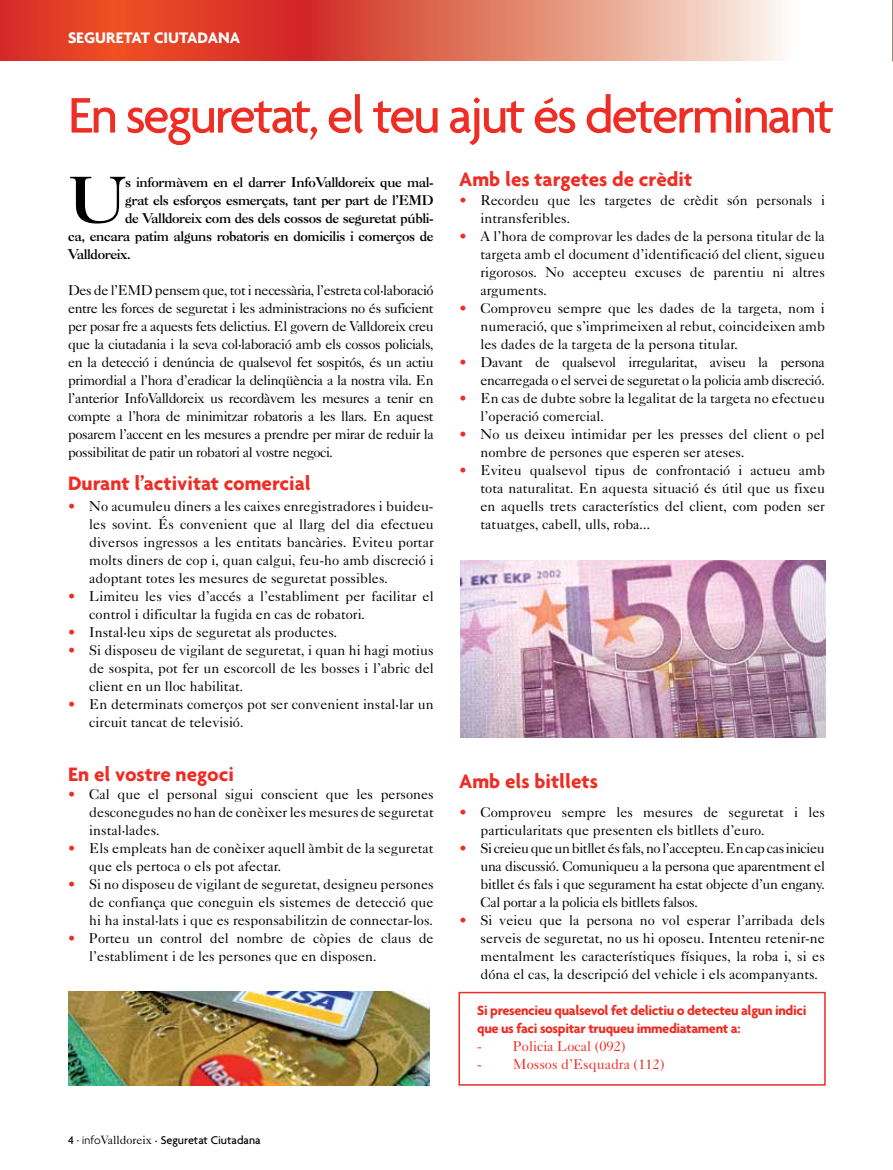
<style>
.page{position:relative;width:893px;height:1170px;background:#fff}
.page>*{position:absolute;margin:0;border:0;box-sizing:border-box;transform-origin:0 0}
.t1{font:700 63px "Caslon BT";color:#000}
.t2{font:500 54px "Agenda";letter-spacing:-.045em;color:#ee2d24}
.t3{font:700 21px "Agenda";color:#ee2d24}
.t4{font:700 16.5px "Agenda";color:#fff}
.t5{font:14.25px/18px "Caslon Five Forty";color:#000;text-align:justify}
.t6{font:14.25px/18px "Caslon Five Forty";letter-spacing:-.025em;color:#000;text-align:right}
.t7{font:700 14.25px/18px "Agenda";letter-spacing:-.025em;color:#ee2d24}
.t8{font:14.25px "Caslon Five Forty";color:#ee2d24}
.t9{font:700 13.5px "Caslon BT";letter-spacing:-.025em;color:#000}
.t10{font:500 12.15px "Agenda";color:#000}
.s1{color:#ee2d24}
.s2{font-size:12px}
.s3{font-weight:300;font-size:12px}
.s4{font-family:"Caslon Five Forty";font-weight:400;font-size:12px}
</style>
<div class="page">
<svg style="left:0;top:0;width:783px;height:61px;background:#e36f5c"></svg>
<svg style="left:892px;top:0;width:1px;height:61px"></svg>
<img style="left:68px;top:991px;width:361px;height:94px">
<img style="left:460px;top:560px;width:366px;height:177px">
<div style="left:458px;top:991px;width:368px;height:94px;border:2px solid #ee2d24"></div>
<p class="t4" style="left:68px;top:27px;width:174px">SEGURETAT CIUTADANA</p>
<h2 class="t2" style="left:68px;top:82px;width:767px">En seguretat, el teu ajut és determinant</h2>
<h1 class="t1" style="left:68px;top:162px;width:60px">U</h1>
<p class="t9" style="left:125px;top:173px;width:310px">s informàvem en el darrer InfoValldoreix que mal-</p>
<p class="t9" style="left:125px;top:191px;width:310px">grat els esforços esmerçats, tant per part de l’EMD</p>
<p class="t9" style="left:125px;top:209px;width:310px">de Valldoreix com des dels cossos de seguretat públi-</p>
<p class="t9" style="left:68px;top:227px;width:367px">ca, encara patim alguns robatoris en domicilis i comerços de</p>
<p class="t9" style="left:68px;top:245px;width:64px">Valldoreix.</p>
<p class="t5" style="left:68px;top:281px;width:367px">Des de l’EMD pensem que, tot i necessària, l’estreta col·laboració entre les forces de seguretat i les administracions no és suficient per posar fre a aquests fets delictius. El govern de Valldoreix creu que la ciutadania i la seva col·laboració amb els cossos policials, en la detecció i denúncia de qualsevol fet sospitós, és un actiu primordial a l’hora d’eradicar la delinqüència a la nostra vila. En l’anterior InfoValldoreix us recordàvem les mesures a tenir en compte a l’hora de minimitzar robatoris a les llars. En aquest posarem l’accent en les mesures a prendre per mirar de reduir la possibilitat de patir un robatori al vostre negoci.</p>
<h3 class="t3" style="left:68px;top:470px;width:244px">Durant l’activitat comercial</h3>
<p class="t5" style="left:89px;top:497px;width:346px;text-indent:-21px"><span class="s1">•</span> No acumuleu diners a les caixes enregistradores i buideu&shy;les sovint. És convenient que al llarg del dia efectueu diversos ingressos a les entitats bancàries. Eviteu portar molts diners de cop i, quan calgui, feu-ho amb discreció i adoptant totes les mesures de seguretat possibles.</p>
<p class="t5" style="left:89px;top:587px;width:346px;text-indent:-21px"><span class="s1">•</span> Limiteu les vies d’accés a l’establiment per facilitar el control i dificultar la fugida en cas de robatori.</p>
<p class="t5" style="left:68px;top:623px;width:271px"><span class="s1">•</span> Instal·leu xips de seguretat als productes.</p>
<p class="t5" style="left:89px;top:641px;width:346px;text-indent:-21px"><span class="s1">•</span> Si disposeu de vigilant de seguretat, i quan hi hagi motius de sospita, pot fer un escorcoll de les bosses i l’abric del client en un lloc habilitat.</p>
<p class="t5" style="left:89px;top:695px;width:346px;text-indent:-21px"><span class="s1">•</span> En determinats comerços pot ser convenient instal·lar un circuit tancat de televisió.</p>
<h3 class="t3" style="left:68px;top:761px;width:167px">En el vostre negoci</h3>
<p class="t5" style="left:89px;top:785px;width:346px;text-indent:-21px"><span class="s1">•</span> Cal que el personal sigui conscient que les persones desconegudes no han de conèixer les mesures de seguretat instal·lades.</p>
<p class="t5" style="left:89px;top:839px;width:346px;text-indent:-21px"><span class="s1">•</span> Els empleats han de conèixer aquell àmbit de la seguretat que els pertoca o els pot afectar.</p>
<p class="t5" style="left:89px;top:875px;width:346px;text-indent:-21px"><span class="s1">•</span> Si no disposeu de vigilant de seguretat, designeu persones de confiança que coneguin els sistemes de detecció que hi ha instal·lats i que es responsabilitzin de connectar-los.</p>
<p class="t5" style="left:89px;top:929px;width:346px;text-indent:-21px"><span class="s1">•</span> Porteu un control del nombre de còpies de claus de l’establiment i de les persones que en disposen.</p>
<p class="t10" style="left:68px;top:1132px;width:194px"><span class="s2">4 ·</span> <span class="s3">info</span><span class="s4">Valldoreix ·</span> Seguretat Ciutadana</p>
<h3 class="t3" style="left:459px;top:166px;width:234px">Amb les targetes de crèdit</h3>
<p class="t5" style="left:480px;top:191px;width:346px;text-indent:-21px"><span class="s1">•</span> Recordeu que les targetes de crèdit són personals i intransferibles.</p>
<p class="t5" style="left:480px;top:227px;width:346px;text-indent:-21px"><span class="s1">•</span> A l’hora de comprovar les dades de la persona titular de la targeta amb el document d’identificació del client, sigueu rigorosos. No accepteu excuses de parentiu ni altres arguments.</p>
<p class="t5" style="left:480px;top:299px;width:346px;text-indent:-21px"><span class="s1">•</span> Comproveu sempre que les dades de la targeta, nom i numeració, que s’imprimeixen al rebut, coincideixen amb les dades de la targeta de la persona titular.</p>
<p class="t6" style="left:459px;top:353px;width:367px"><span class="s1">•</span> Davant de qualsevol irregularitat, aviseu la persona encarregada o el servei de seguretat o la policia amb discreció.</p>
<p class="t5" style="left:480px;top:389px;width:346px;text-indent:-21px"><span class="s1">•</span> En cas de dubte sobre la legalitat de la targeta no efectueu l’operació comercial.</p>
<p class="t5" style="left:480px;top:425px;width:346px;text-indent:-21px"><span class="s1">•</span> No us deixeu intimidar per les presses del client o pel nombre de persones que esperen ser ateses.</p>
<p class="t5" style="left:480px;top:461px;width:346px;text-indent:-21px"><span class="s1">•</span> Eviteu qualsevol tipus de confrontació i actueu amb tota naturalitat. En aquesta situació és útil que us fixeu en aquells trets característics del client, com poden ser tatuatges, cabell, ulls, roba...</p>
<h3 class="t3" style="left:459px;top:768px;width:140px">Amb els bitllets</h3>
<p class="t5" style="left:480px;top:803px;width:346px;text-indent:-21px"><span class="s1">•</span> Comproveu sempre les mesures de seguretat i les particularitats que presenten els bitllets d’euro.</p>
<p class="t5" style="left:480px;top:839px;width:346px;text-indent:-21px"><span class="s1">•</span> Si creieu que un bitllet és fals, no l’accepteu. En cap cas inicieu una discussió. Comuniqueu a la persona que aparentment el bitllet és fals i que segurament ha estat objecte d’un engany.<br>Cal portar a la policia els bitllets falsos.</p>
<p class="t5" style="left:480px;top:911px;width:346px;text-indent:-21px"><span class="s1">•</span> Si veieu que la persona no vol esperar l’arribada dels serveis de seguretat, no us hi oposeu. Intenteu retenir-ne mentalment les característiques físiques, la roba i, si es dóna el cas, la descripció del vehicle i els acompanyants.</p>
<p class="t7" style="left:477px;top:1001px;width:331px">Si presencieu qualsevol fet delictiu o detecteu algun indici que us faci sospitar truqueu immediatament a:</p>
<p class="t8" style="left:477px;top:1037px;width:150px">- Policia Local (092)</p>
<p class="t8" style="left:477px;top:1055px;width:189px">- Mossos d’Esquadra (112)</p>
</div>
